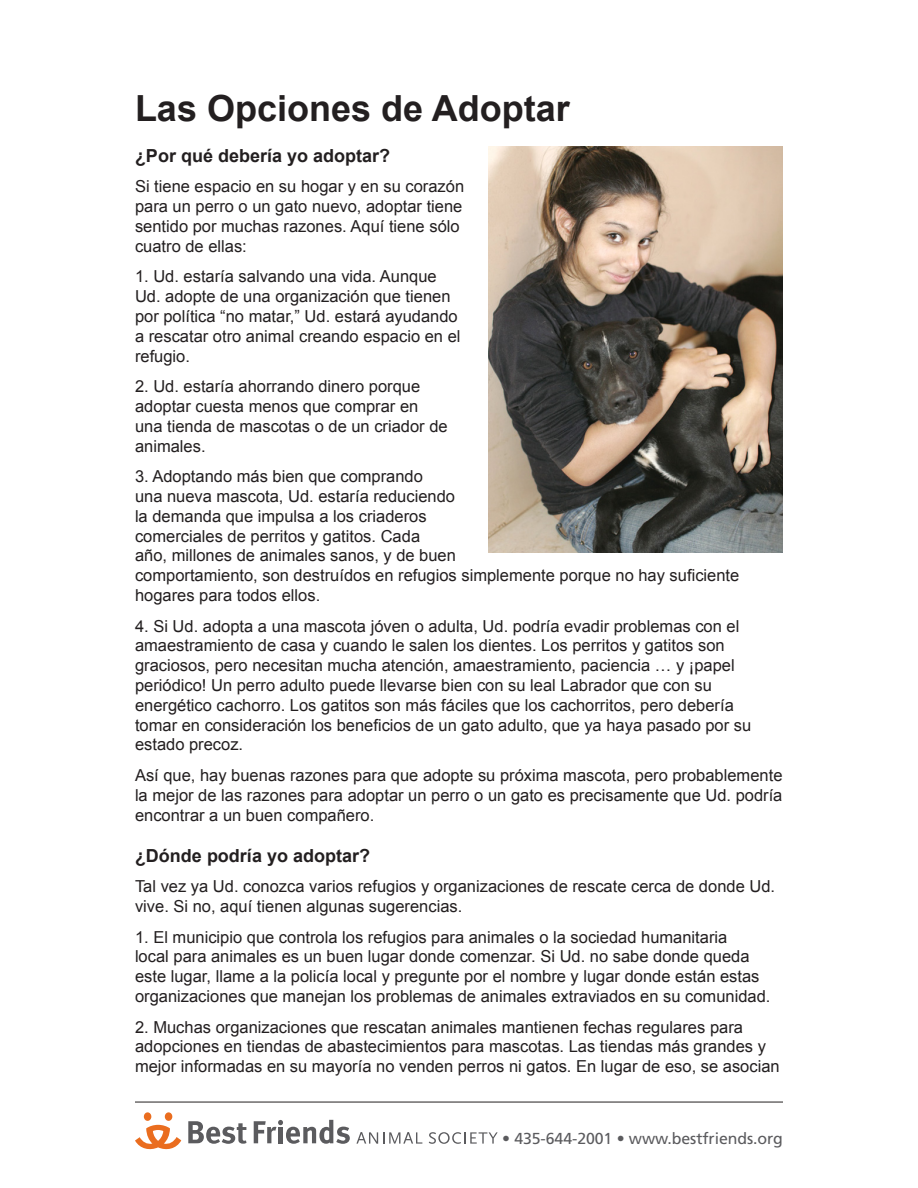
<style>
.page{position:relative;width:918px;height:1188px;background:#fff}
.page>*{position:absolute;margin:0;border:0;box-sizing:border-box;transform-origin:0 0}
.t1{font:700 36px "Arial";color:#231f20}
.t2{font:700 18px "Arial";color:#231f20}
.t3{font:16.5px/19.8px "Arial";color:#231f20}
.t4{font:15.9px "Frutiger";letter-spacing:-.005em;color:#5b5b5e}
</style>
<div class="page">
<hr style="left:135px;top:1102px;width:648px;height:1px;background:#231f20">
<svg style="left:356px;top:1132px;width:66px;height:12px"></svg>
<svg style="left:429px;top:1132px;width:69px;height:12px"></svg>
<svg style="left:188px;top:1121px;width:59px;height:23px"></svg>
<svg style="left:254px;top:1120px;width:96px;height:24px"></svg>
<div style="left:144px;top:1112px;width:7px;height:9px;background:#ea6d1f;border-radius:50%"></div>
<div style="left:165px;top:1112px;width:7px;height:9px;background:#ea6d1f;border-radius:50%"></div>
<svg style="left:135px;top:1125px;width:46px;height:25px"></svg>
<img style="left:489px;top:147px;width:294px;height:406px">
<h1 class="t1" style="left:135px;top:88px;width:436px">Las Opciones de Adoptar</h1>
<p class="t2" style="left:135px;top:145px;width:257px">¿Por qué debería yo adoptar?</p>
<p class="t3" style="left:135px;top:177px;width:331px">Si tiene espacio en su hogar y en su corazón para un perro o un gato nuevo, adoptar tiene sentido por muchas razones. Aquí tiene sólo cuatro de ellas:</p>
<p class="t3" style="left:135px;top:267px;width:327px">1. Ud. estaría salvando una vida. Aunque Ud. adopte de una organización que tienen por política “no matar,” Ud. estará ayudando a rescatar otro animal creando espacio en el refugio.</p>
<p class="t3" style="left:135px;top:376px;width:314px">2. Ud. estaría ahorrando dinero porque adoptar cuesta menos que comprar en una tienda de mascotas o de un criador de animales.</p>
<p class="t3" style="left:135px;top:466px;width:606px">3. Adoptando más bien que comprando<br>una nueva mascota, Ud. estaría reduciendo<br>la demanda que impulsa a los criaderos<br>comerciales de perritos y gatitos. Cada<br>año, millones de animales sanos, y de buen<br>comportamiento, son destruídos en refugios simplemente porque no hay suficiente hogares para todos ellos.</p>
<p class="t3" style="left:135px;top:616px;width:618px">4. Si Ud. adopta a una mascota jóven o adulta, Ud. podría evadir problemas con el amaestramiento de casa y cuando le salen los dientes. Los perritos y gatitos son graciosos, pero necesitan mucha atención, amaestramiento, paciencia … y ¡papel periódico! Un perro adulto puede llevarse bien con su leal Labrador que con su energético cachorro. Los gatitos son más fáciles que los cachorritos, pero debería tomar en consideración los beneficios de un gato adulto, que ya haya pasado por su estado precoz.</p>
<p class="t3" style="left:135px;top:765px;width:649px;text-align:justify">Así que, hay buenas razones para que adopte su próxima mascota, pero probablemente la mejor de las razones para adoptar un perro o un gato es precisamente que Ud. podría encontrar a un buen compañero.</p>
<p class="t2" style="left:135px;top:845px;width:237px">¿Dónde podría yo adoptar?</p>
<p class="t3" style="left:135px;top:876px;width:642px">Tal vez ya Ud. conozca varios refugios y organizaciones de rescate cerca de donde Ud. vive. Si no, aquí tienen algunas sugerencias.</p>
<p class="t3" style="left:135px;top:927px;width:637px">1. El municipio que controla los refugios para animales o la sociedad humanitaria<br>local para animales es un buen lugar donde comenzar. Si Ud. no sabe donde queda este lugar, llame a la policía local y pregunte por el nombre y lugar donde están estas organizaciones que manejan los problemas de animales extraviados en su comunidad.</p>
<p class="t3" style="left:135px;top:1017px;width:646px">2. Muchas organizaciones que rescatan animales mantienen fechas regulares para adopciones en tiendas de abastecimientos para mascotas. Las tiendas más grandes y mejor informadas en su mayoría no venden perros ni gatos. En lugar de eso, se asocian</p>
<p class="t4" style="left:502px;top:1129px;width:282px">• 435-644-2001 • www.bestfriends.org</p>
</div>
